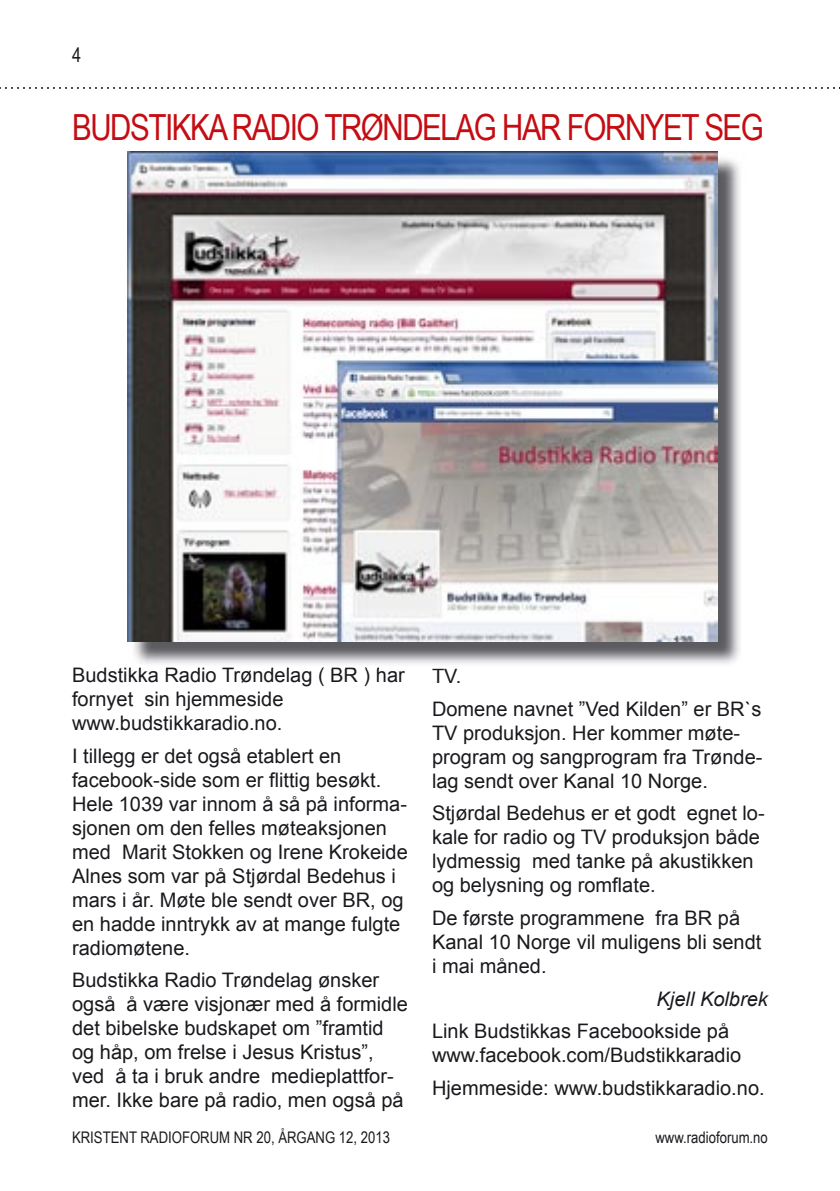
<style>
.page{position:relative;width:840px;height:1191px;background:#fff}
.page>*{position:absolute;margin:0;border:0;box-sizing:border-box;transform-origin:0 0}
.t1{font:36px "Arial Narrow";letter-spacing:-.04em;color:#c50c12}
.t2{font:20px/24px "Arial";color:#191a1e}
.t3{font:italic 20px "Arial";color:#191a1e}
.t4{font:20px "Arial Narrow";color:#191a1e}
.t5{font:16px "Arial Narrow";color:#191a1e}
</style>
<div class="page">
<svg style="left:0;top:87px;width:840px;height:2px"></svg>
<img style="left:134px;top:152px;width:606px;height:512px">
<img style="left:129px;top:667px;width:250px;height:1px">
<img style="left:127px;top:151px;width:590px;height:491px">
<p class="t4" style="left:72px;top:41px;width:11px">4</p>
<h1 class="t1" style="left:72px;top:100px;width:693px">BUDSTIKKA RADIO TRØNDELAG HAR FORNYET SEG</h1>
<p class="t2" style="left:72px;top:663px;width:334px">Budstikka Radio Trøndelag ( BR ) har fornyet sin hjemmeside www.budstikkaradio.no.</p>
<p class="t2" style="left:72px;top:743px;width:337px">I tillegg er det også etablert en facebook-side som er flittig besøkt.<br>Hele 1039 var innom å så på informa&shy;sjonen om den felles møteaksjonen med Marit Stokken og Irene Krokeide<br>Alnes som var på Stjørdal Bedehus i mars i år. Møte ble sendt over BR, og en hadde inntrykk av at mange fulgte radiomøtene.</p>
<p class="t2" style="left:72px;top:968px;width:337px">Budstikka Radio Trøndelag ønsker også å være visjonær med å formidle det bibelske budskapet om ”framtid og håp, om frelse i Jesus Kristus”, ved å ta i bruk andre medieplattfor&shy;mer. Ikke bare på radio, men også på</p>
<p class="t2" style="left:432px;top:660px;width:331px;line-height:32.6px">TV.<br>Domene navnet ”Ved Kilden” er BR`s</p>
<p class="t2" style="left:432px;top:721px;width:332px">TV produksjon. Her kommer møte&shy;program og sangprogram fra Trønde&shy;lag sendt over Kanal 10 Norge.</p>
<p class="t2" style="left:432px;top:801px;width:334px">Stjørdal Bedehus er et godt egnet lo&shy;kale for radio og TV produksjon både lydmessig med tanke på akustikken og belysning og romflate.</p>
<p class="t2" style="left:432px;top:906px;width:331px">De første programmene fra BR på<br>Kanal 10 Norge vil muligens bli sendt i mai måned.</p>
<p class="t3" style="left:656px;top:985px;width:113px">Kjell Kolbrek</p>
<p class="t2" style="left:432px;top:1019px;width:310px">Link Budstikkas Facebookside på www.facebook.com/Budstikkaradio</p>
<p class="t2" style="left:432px;top:1075px;width:334px">Hjemmeside: www.budstikkaradio.no.</p>
<p class="t5" style="left:72px;top:1125px;width:319px">KRISTENT RADIOFORUM NR 20, ÅRGANG 12, 2013</p>
<p class="t5" style="left:655px;top:1125px;width:114px">www.radioforum.no</p>
</div>
